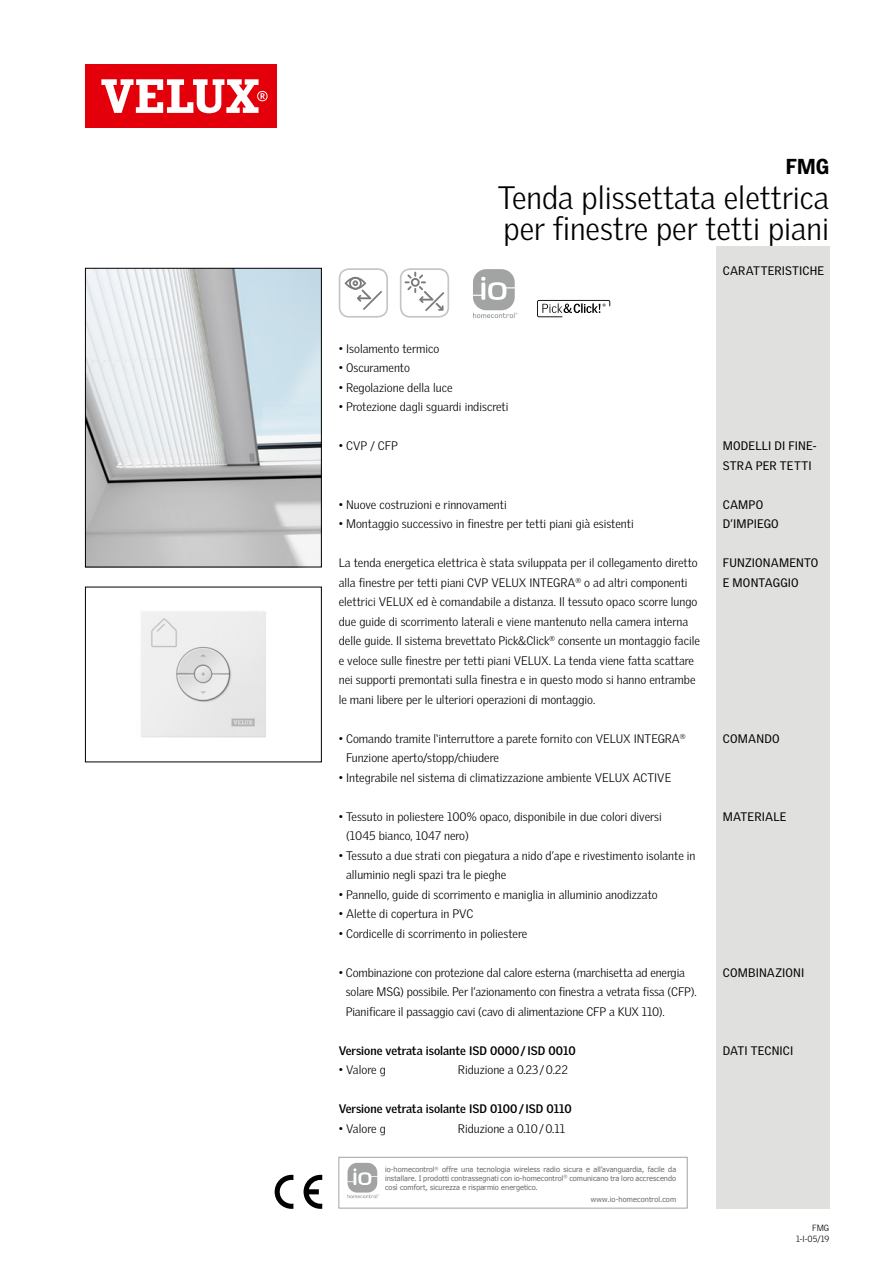
<style>
.page{position:relative;width:893px;height:1263px;background:#fff}
.page>*{position:absolute;margin:0;border:0;box-sizing:border-box;transform-origin:0 0}
.t1{font:300 31.5px/31.5px "Velux Gothic";color:#000}
.t2{font:900 21px "Velux Gothic";color:#000}
.t3{font:300 12px/19.5px "Velux Gothic";color:#000}
.t4{font:12px/19.5px "Velux Gothic";letter-spacing:.015em;color:#000}
.t5{font:700 12px "Velux Gothic";color:#000}
.t6{font:300 8.7px/10.5px "Velux Gothic";color:#000;text-align:right}
.t7{font:7.35px/8.9px "Tahoma";letter-spacing:.01em;color:#6e6e6e;text-align:justify}
</style>
<div class="page">
<div style="left:85px;top:64px;width:191px;height:64px;background:#e3000b"></div>
<svg style="left:101px;top:79px;width:167px;height:34px"></svg>
<div style="left:716px;top:247px;width:113px;height:962px;background:#e0e0de"></div>
<img style="left:87px;top:270px;width:233px;height:295px">
<div style="left:85px;top:268px;width:237px;height:299px;border:1px solid #000"></div>
<svg style="left:304px;top:1175px;width:18px;height:34px"></svg>
<svg style="left:275px;top:1175px;width:18px;height:34px"></svg>
<img style="left:141px;top:611px;width:125px;height:127px">
<div style="left:85px;top:587px;width:237px;height:175px;border:1px solid #000"></div>
<svg style="left:537px;top:300px;width:73px;height:17px"></svg>
<svg style="left:473px;top:269px;width:45px;height:49px"></svg>
<svg style="left:345px;top:277px;width:37px;height:33px"></svg>
<div style="left:339px;top:268px;width:49px;height:50px;border:2px solid #c5c6c3;border-radius:10px"></div>
<svg style="left:405px;top:272px;width:39px;height:39px"></svg>
<div style="left:400px;top:268px;width:49px;height:50px;border:2px solid #c5c6c3;border-radius:10px"></div>
<div style="left:339px;top:1157px;width:348px;height:51px;border:1px solid #a2a3a3"></div>
<svg style="left:348px;top:1163px;width:31px;height:35px"></svg>
<h2 class="t2" style="left:786px;top:153px;width:45px">FMG</h2>
<h1 class="t1" style="left:498px;top:181px;width:333px">Tenda plissettata elettrica per finestre per tetti piani</h1>
<p class="t4" style="left:723px;top:260px;width:103px">CARATTERISTICHE</p>
<p class="t3" style="left:339px;top:338px;width:102px">• Isolamento termico</p>
<p class="t3" style="left:339px;top:358px;width:73px">• Oscuramento</p>
<p class="t3" style="left:339px;top:377px;width:115px">• Regolazione della luce</p>
<p class="t3" style="left:339px;top:397px;width:171px">• Protezione dagli sguardi indiscreti</p>
<p class="t3" style="left:339px;top:436px;width:61px">• CVP / CFP</p>
<p class="t3" style="left:339px;top:494px;width:169px">• Nuove costruzioni e rinnovamenti</p>
<p class="t3" style="left:339px;top:514px;width:297px">• Montaggio successivo in finestre per tetti piani già esistenti</p>
<p class="t3" style="left:339px;top:553px;width:363px">La tenda energetica elettrica è stata sviluppata per il collegamento diretto alla finestre per tetti piani CVP VELUX INTEGRA<sup>®</sup> o ad altri componenti elettrici VELUX ed è comandabile a distanza. Il tessuto opaco scorre lungo due guide di scorrimento laterali e viene mantenuto nella camera interna delle guide. Il sistema brevettato Pick&amp;Click<sup>®</sup> consente un montaggio facile e veloce sulle finestre per tetti piani VELUX. La tenda viene fatta scattare nei supporti premontati sulla finestra e in questo modo si hanno entrambe le mani libere per le ulteriori operazioni di montaggio.</p>
<p class="t3" style="left:346px;top:728px;width:341px;text-indent:-7px">• Comando tramite l‘interruttore a parete fornito con VELUX INTEGRA<sup>®<br></sup>Funzione aperto/stopp/chiudere</p>
<p class="t3" style="left:339px;top:767px;width:334px">• Integrabile nel sistema di climatizzazione ambiente VELUX ACTIVE</p>
<p class="t3" style="left:346px;top:806px;width:317px;text-indent:-7px">• Tessuto in poliestere 100% opaco, disponibile in due colori diversi (1045 bianco, 1047 nero)</p>
<p class="t3" style="left:346px;top:845px;width:351px;text-indent:-7px">• Tessuto a due strati con piegatura a nido d’ape e rivestimento isolante in alluminio negli spazi tra le pieghe</p>
<p class="t3" style="left:339px;top:884px;width:320px">• Pannello, guide di scorrimento e maniglia in alluminio anodizzato</p>
<p class="t3" style="left:339px;top:904px;width:136px">• Alette di copertura in PVC</p>
<p class="t3" style="left:339px;top:923px;width:190px">• Cordicelle di scorrimento in poliestere</p>
<p class="t3" style="left:346px;top:962px;width:352px;text-indent:-7px">• Combinazione con protezione dal calore esterna (marchisetta ad energia solare MSG) possibile. Per l’azionamento con finestra a vetrata fissa (CFP).<br>Pianificare il passaggio cavi (cavo di alimentazione CFP a KUX 110).</p>
<p class="t5" style="left:339px;top:1043px;width:238px">Versione vetrata isolante ISD 0000/ ISD 0010</p>
<p class="t3" style="left:339px;top:1060px;width:49px">• Valore g</p>
<p class="t3" style="left:458px;top:1060px;width:112px">Riduzione a 0.23/0.22</p>
<p class="t5" style="left:339px;top:1101px;width:235px">Versione vetrata isolante ISD 0100/ ISD 0110</p>
<p class="t3" style="left:339px;top:1118px;width:49px">• Valore g</p>
<p class="t3" style="left:458px;top:1118px;width:109px">Riduzione a 0.10/0.11</p>
<p class="t7" style="left:385px;top:1164px;width:293px">io-homecontrol<sup>®</sup> offre una tecnologia wireless radio sicura e all’avanguardia, facile da installare. I prodotti contrassegnati con io-homecontrol<sup>®</sup> comunicano tra loro accrescendo così comfort, sicurezza e risparmio energetico.</p>
<p class="t7" style="left:591px;top:1194px;width:87px">www.io-homecontrol.com</p>
<p class="t4" style="left:723px;top:436px;width:95px">MODELLI DI FINE-<br>STRA PER TETTI</p>
<p class="t4" style="left:723px;top:494px;width:57px">CAMPO<br>D’IMPIEGO</p>
<p class="t4" style="left:723px;top:553px;width:97px">FUNZIONAMENTO<br>E MONTAGGIO</p>
<p class="t4" style="left:723px;top:728px;width:58px">COMANDO</p>
<p class="t4" style="left:723px;top:806px;width:65px">MATERIALE</p>
<p class="t4" style="left:723px;top:962px;width:83px">COMBINAZIONI</p>
<p class="t4" style="left:723px;top:1040px;width:72px">DATI TECNICI</p>
<p class="t6" style="left:796px;top:1223px;width:35px">FMG<br>1-I-05/19</p>
</div>
